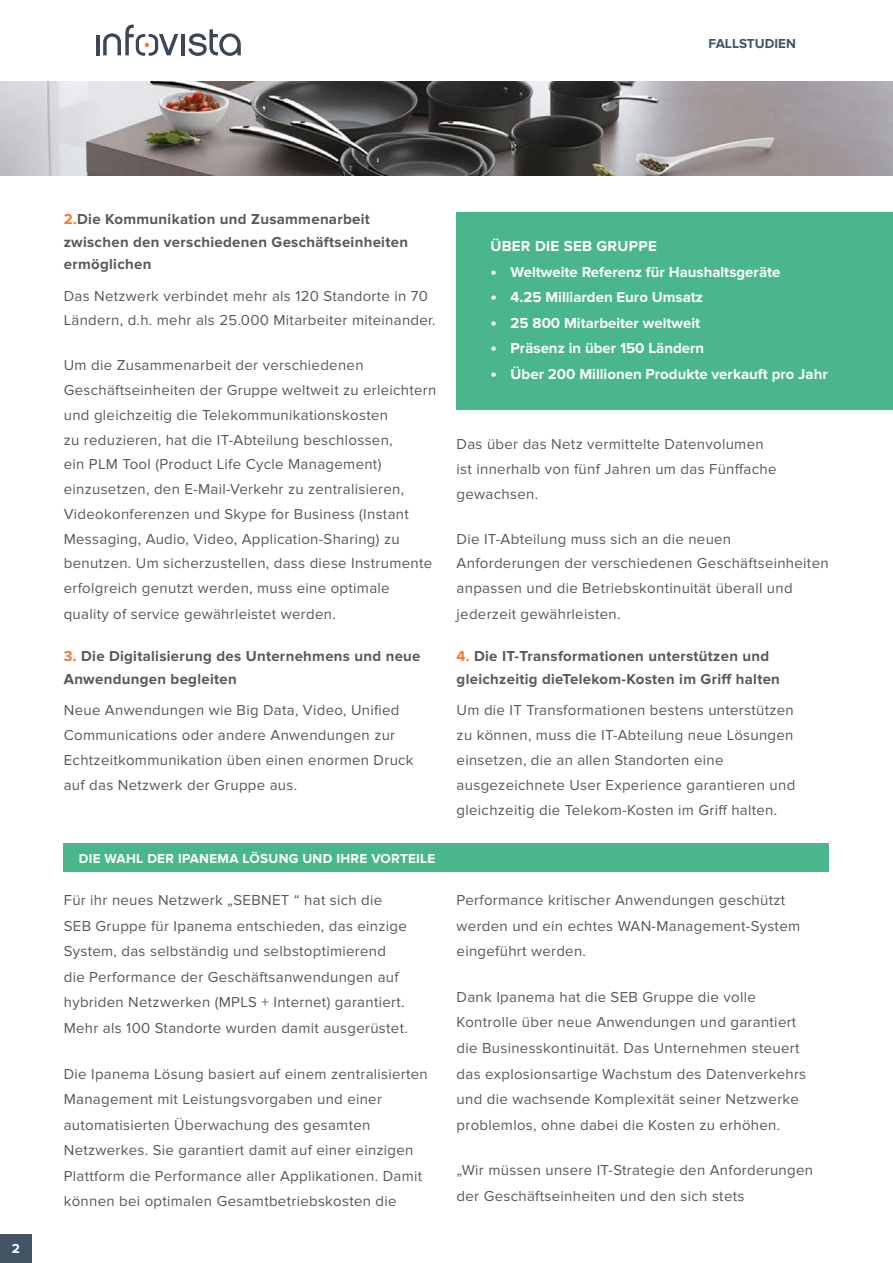
<style>
.page{position:relative;width:893px;height:1263px;background:#fff}
.page>*{position:absolute;margin:0;border:0;box-sizing:border-box;transform-origin:0 0}
.Body{font:15px/25.5px "Proxima Nova";letter-spacing:.02em;color:#58595b}
.Body-2{font:700 15px/22.5px "Proxima Nova";letter-spacing:.02em;color:#58595b}
.CTA_Title{font:700 15px "Proxima Nova";color:#fff}
.CTA_Title-2{font:700 15px "Proxima Nova";letter-spacing:.02em;color:#fff}
.Heading_1{font:700 13.5px "Proxima Nova";letter-spacing:.02em;color:#fff}
.t1{font:700 13.5px "Proxima Nova";color:#435465}
.s1{color:#f47839}
.s2{font-size:18px}
</style>
<div class="page">
<div style="left:457px;top:212px;width:436px;height:198px;background:#49b68c"></div>
<div style="left:64px;top:844px;width:765px;height:28px;background:#49b68c"></div>
<div style="left:0;top:1234px;width:32px;height:29px;background:#435465"></div>
<img style="left:0;top:82px;width:893px;height:93px">
<hr style="left:96px;top:35px;width:3px;height:20px;background:#3b4758">
<hr style="left:182px;top:34px;width:3px;height:21px;background:#3b4758">
<svg style="left:188px;top:29px;width:53px;height:27px"></svg>
<svg style="left:103px;top:24px;width:75px;height:32px"></svg>
<p class="t1" style="left:709px;top:36px;width:89px">FALLSTUDIEN</p>
<p class="Heading_1" style="left:12px;top:1240px;width:10px">2</p>
<p class="Body-2" style="left:64px;top:208px;width:346px"><span class="s1">2.</span>Die Kommunikation und Zusammenarbeit zwischen den verschiedenen Geschäftseinheiten ermöglichen</p>
<p class="Body" style="left:64px;top:283px;width:373px;line-height:24.8px">Das Netzwerk verbindet mehr als 120 Standorte in 70<br>Ländern, d.h. mehr als 25.000 Mitarbeiter miteinander.</p>
<p class="Body" style="left:64px;top:353px;width:374px;line-height:24.8px">Um die Zusammenarbeit der verschiedenen Geschäftseinheiten der Gruppe weltweit zu erleichtern und gleichzeitig die Telekommunikationskosten<br>zu reduzieren, hat die IT-Abteilung beschlossen,<br>ein PLM Tool (Product Life Cycle Management) einzusetzen, den E-Mail-Verkehr zu zentralisieren, Videokonferenzen und Skype for Business (Instant Messaging, Audio, Video, Application-Sharing) zu benutzen. Um sicherzustellen, dass diese Instrumente erfolgreich genutzt werden, muss eine optimale quality of service gewährleistet werden.</p>
<p class="Body-2" style="left:64px;top:645px;width:358px"><span class="s1">3.</span> Die Digitalisierung des Unternehmens und neue<br>Anwendungen begleiten</p>
<p class="Body" style="left:64px;top:698px;width:351px;line-height:24.8px">Neue Anwendungen wie Big Data, Video, Unified Communications oder andere Anwendungen zur Echtzeitkommunikation üben einen enormen Druck auf das Netzwerk der Gruppe aus.</p>
<p class="Heading_1" style="left:79px;top:850px;width:358px">DIE WAHL DER IPANEMA LÖSUNG UND IHRE VORTEILE</p>
<p class="Body" style="left:64px;top:888px;width:346px">Für ihr neues Netzwerk „SEBNET “ hat sich die SEB Gruppe für Ipanema entschieden, das einzige System, das selbständig und selbstoptimierend die Performance der Geschäftsanwendungen auf hybriden Netzwerken (MPLS + Internet) garantiert.<br>Mehr als 100 Standorte wurden damit ausgerüstet.</p>
<p class="Body" style="left:64px;top:1061px;width:366px">Die Ipanema Lösung basiert auf einem zentralisierten Management mit Leistungsvorgaben und einer automatisierten Überwachung des gesamten Netzwerkes. Sie garantiert damit auf einer einzigen Plattform die Performance aller Applikationen. Damit können bei optimalen Gesamtbetriebskosten die</p>
<p class="CTA_Title-2" style="left:490px;top:237px;width:168px">ÜBER DIE SEB GRUPPE</p>
<p class="CTA_Title" style="left:490px;top:263px;width:292px"><span class="s2">•</span> Weltweite Referenz für Haushaltsgeräte</p>
<p class="CTA_Title" style="left:490px;top:288px;width:214px"><span class="s2">•</span> 4.25 Milliarden Euro Umsatz</p>
<p class="CTA_Title" style="left:490px;top:314px;width:211px"><span class="s2">•</span> 25 800 Mitarbeiter weltweit</p>
<p class="CTA_Title" style="left:490px;top:339px;width:215px"><span class="s2">•</span> Präsenz in über 150 Ländern</p>
<p class="CTA_Title" style="left:490px;top:365px;width:339px"><span class="s2">•</span> Über 200 Millionen Produkte verkauft pro Jahr</p>
<p class="Body" style="left:457px;top:432px;width:321px;line-height:24.8px">Das über das Netz vermittelte Datenvolumen ist innerhalb von fünf Jahren um das Fünffache gewachsen.</p>
<p class="Body" style="left:457px;top:526px;width:374px;line-height:25px">Die IT-Abteilung muss sich an die neuen Anforderungen der verschiedenen Geschäftseinheiten anpassen und die Betriebskontinuität überall und jederzeit gewährleisten.</p>
<p class="Body-2" style="left:457px;top:645px;width:325px"><span class="s1">4.</span> Die IT-Transformationen unterstützen und gleichzeitig dieTelekom-Kosten im Griff halten</p>
<p class="Body" style="left:457px;top:698px;width:340px;line-height:24.9px">Um die IT Transformationen bestens unterstützen zu können, muss die IT-Abteilung neue Lösungen einsetzen, die an allen Standorten eine ausgezeichnete User Experience garantieren und gleichzeitig die Telekom-Kosten im Griff halten.</p>
<p class="Body" style="left:457px;top:888px;width:345px">Performance kritischer Anwendungen geschützt werden und ein echtes WAN-Management-System eingeführt werden.</p>
<p class="Body" style="left:457px;top:984px;width:351px">Dank Ipanema hat die SEB Gruppe die volle Kontrolle über neue Anwendungen und garantiert die Businesskontinuität. Das Unternehmen steuert das explosionsartige Wachstum des Datenverkehrs und die wachsende Komplexität seiner Netzwerke problemlos, ohne dabei die Kosten zu erhöhen.</p>
<p class="Body" style="left:457px;top:1158px;width:358px">„Wir müssen unsere IT-Strategie den Anforderungen der Geschäftseinheiten und den sich stets</p>
</div>
